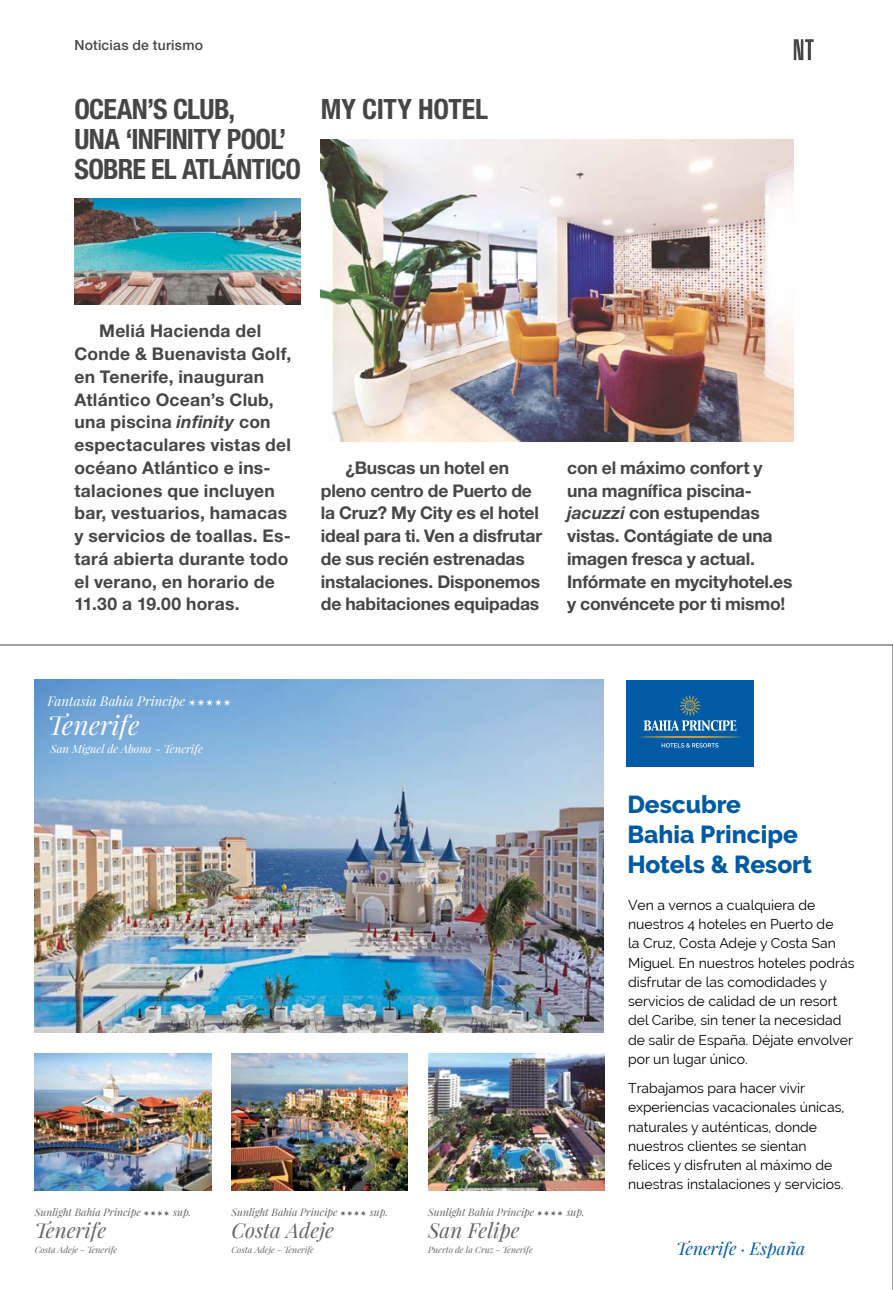
<style>
.page{position:relative;width:893px;height:1290px;background:#fff}
.page>*{position:absolute;margin:0;border:0;box-sizing:border-box;transform-origin:0 0}
.t1{font:700 condensed 28px/29.8px "Helvetica Neue LT Std";letter-spacing:-.025em;color:#474645}
.t2{font:italic 26.6px "Playfair Display";color:#fff}
.t3{font:800 24.5px/29.8px "Raleway";color:#005aa4}
.t4{font:italic 20.65px "Playfair Display";color:#666665}
.t5{font:700 17.5px/22.8px "Helvetica Neue LT Std";letter-spacing:-.005em;color:#474645}
.t6{font:700 17.5px/22.8px "Helvetica Neue LT Std";letter-spacing:.015em;color:#474645}
.t7{font:italic 17.5px "Playfair Display";color:#005aa4}
.t8{font:14px/19.2px "Raleway";color:#000}
.t9{font:500 14px "Helvetica Neue LT Std";letter-spacing:.015em;color:#474645}
.t10{font:italic 13.3px "Playfair Display";color:#fff}
.t11{font:italic 11.2px "Playfair Display";color:#fff}
.t12{font:italic 10.33px "Playfair Display";color:#666665}
.t13{font:italic 8.75px "Playfair Display";color:#666665}
.s1{font-style:italic}
</style>
<div class="page">
<svg style="left:794px;top:39px;width:20px;height:21px"></svg>
<img style="left:74px;top:199px;width:227px;height:106px">
<img style="left:321px;top:139px;width:473px;height:302px">
<img style="left:0;top:645px;width:893px;height:645px">
<p class="t9" style="left:74px;top:37px;width:130px">Noticias de turismo</p>
<h1 class="t1" style="left:74px;top:94px;width:228px">OCEAN’S CLUB,<br>UNA ‘INFINITY POOL’<br>SOBRE EL ATLÁNTICO</h1>
<h1 class="t1" style="left:321px;top:94px;width:169px">MY CITY HOTEL</h1>
<p class="t6" style="left:74px;top:319px;width:218px;text-indent:25px">Meliá Hacienda del<br>Conde &amp; Buenavista Golf, en Tenerife, inauguran<br>Atlántico Ocean’s Club, una piscina <span class="s1">infinity</span> con espectaculares vistas del océano Atlántico e ins&shy;talaciones que incluyen bar, vestuarios, hamacas y servicios de toallas. Es&shy;tará abierta durante todo el verano, en horario de<br>11.30 a 19.00 horas.</p>
<p class="t5" style="left:321px;top:456px;width:223px;text-indent:25px">¿Buscas un hotel en pleno centro de Puerto de la Cruz? My City es el hotel ideal para ti. Ven a disfrutar de sus recién estrenadas instalaciones. Disponemos de habitaciones equipadas</p>
<p class="t5" style="left:567px;top:456px;width:227px">con el máximo confort y una magnífica piscina&shy;<span class="s1">jacuzzi</span> con estupendas vistas. Contágiate de una imagen fresca y actual.<br>Infórmate en mycityhotel.es y convéncete por ti mismo!</p>
<p class="t10" style="left:48px;top:692px;width:139px">Fantasia Bahia Principe</p>
<h2 class="t2" style="left:48px;top:707px;width:93px">Tenerife</h2>
<p class="t11" style="left:50px;top:741px;width:154px">San Miguel de Abona - Tenerife</p>
<h3 class="t3" style="left:627px;top:790px;width:186px">Descubre<br>Bahia Principe<br>Hotels &amp; Resort</h3>
<p class="t8" style="left:628px;top:895px;width:228px">Ven a vernos a cualquiera de nuestros 4 hoteles en Puerto de<br>la Cruz, Costa Adeje y Costa San<br>Miguel. En nuestros hoteles podrás disfrutar de las comodidades y servicios de calidad de un resort del Caribe, sin tener la necesidad de salir de España. Déjate envolver por un lugar único.</p>
<p class="t8" style="left:628px;top:1078px;width:218px">Trabajamos para hacer vivir experiencias vacacionales únicas, naturales y auténticas, donde nuestros clientes se sientan felices y disfruten al máximo de nuestras instalaciones y servicios.</p>
<p class="t12" style="left:35px;top:1205px;width:108px">Sunlight Bahia Principe</p>
<p class="t12" style="left:173px;top:1205px;width:20px">sup.</p>
<h3 class="t4" style="left:35px;top:1217px;width:73px">Tenerife</h3>
<p class="t13" style="left:35px;top:1243px;width:84px">Costa Adeje - Tenerife</p>
<p class="t12" style="left:231px;top:1205px;width:108px">Sunlight Bahia Principe</p>
<p class="t12" style="left:370px;top:1205px;width:20px">sup.</p>
<h3 class="t4" style="left:231px;top:1217px;width:104px">Costa Adeje</h3>
<p class="t13" style="left:231px;top:1243px;width:84px">Costa Adeje - Tenerife</p>
<p class="t12" style="left:428px;top:1205px;width:108px">Sunlight Bahia Principe</p>
<p class="t12" style="left:567px;top:1205px;width:20px">sup.</p>
<h3 class="t4" style="left:428px;top:1217px;width:93px">San Felipe</h3>
<p class="t13" style="left:428px;top:1243px;width:106px">Puerto de la Cruz - Tenerife</p>
<p class="t7" style="left:676px;top:1237px;width:131px">Tenerife · España</p>
</div>
